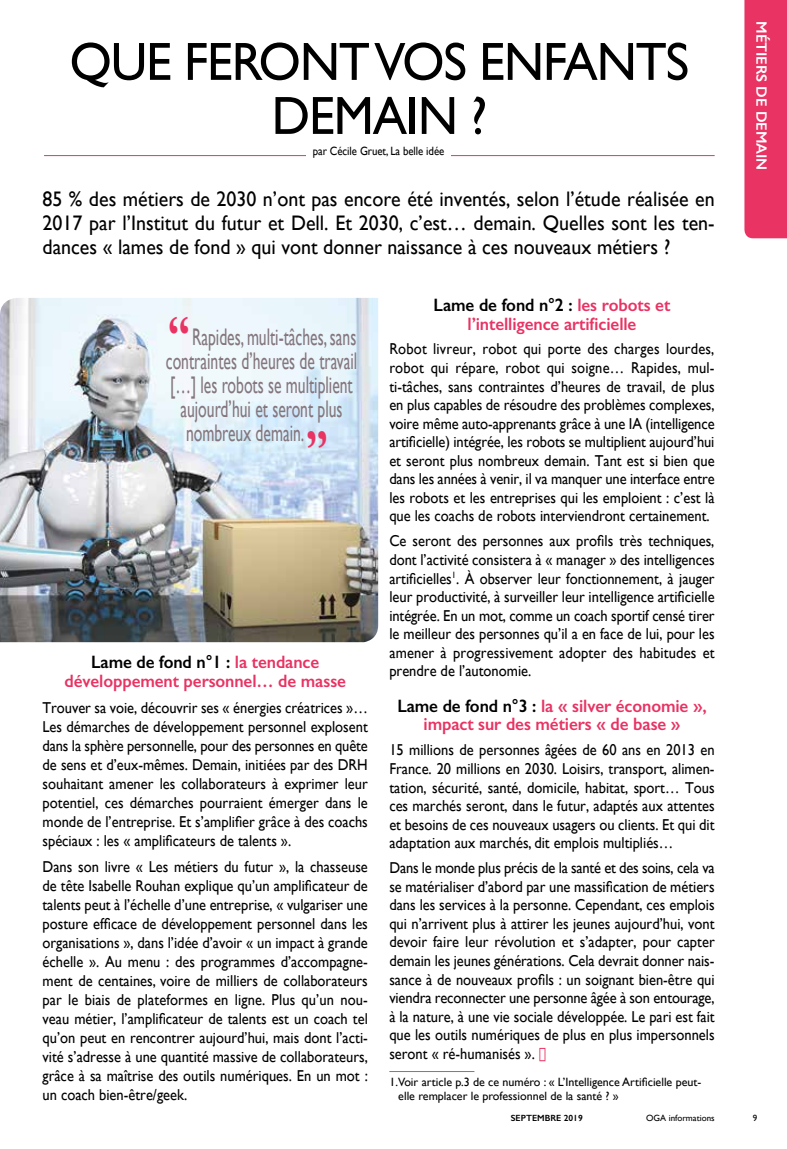
<style>
.page{position:relative;width:787px;height:1149px;background:#fff}
.page>*{position:absolute;margin:0;border:0;box-sizing:border-box;transform-origin:0 0}
.t1{font:54px/54px "Gill Sans";letter-spacing:-.02em;color:#000;text-align:center;scale:.95 1}
.t2{font:300 45px "Amplifier";color:#e83363;scale:.8 1}
.t3{font:24px "Gill Sans";color:#84767d;scale:.65 1}
.t4{font:21px/24px "Gill Sans";color:#000;text-align:justify;scale:.95 1}
.t5{font:600 18px/18.6px "Gill Sans";letter-spacing:-.005em;color:#e83363;text-align:center;scale:.95 1}
.t6{font:15.75px/18.6px "Gill Sans";color:#000;text-align:justify;scale:.92 1}
.t7{font:600 15px "Gill Sans";letter-spacing:-.005em;color:#fff}
.t8{font:12px/14.2px "Gill Sans";color:#000}
.t9{font:12px "Gill Sans";color:#000;scale:.9 1}
.t10{font:9px "Gill Sans";color:#000}
.t11{font:600 9px "Gill Sans";color:#000}
.s1{font-family:"Amplifier";font-weight:300;font-size:45px;color:#e83363}
.s2{color:#000}
.s3{color:#e83363}
</style>
<div class="page">
<div style="left:744px;top:0;width:43px;height:238px;background:#e83363"></div>
<hr style="left:44px;top:155px;width:670px;height:1px;background:#e83363">
<div style="left:306px;top:147px;width:144px;height:15px;background:#fff"></div>
<img style="left:0;top:298px;width:378px;height:344px">
<hr style="left:389px;top:1070px;width:85px;height:1px;background:#84767d">
<h1 class="t1" style="left:70px;top:34px;width:653px">QUE FERONT VOS ENFANTS<br>DEMAIN ?</h1>
<p class="t9" style="left:313px;top:144px;width:148px">par Cécile Gruet, La belle idée</p>
<h3 class="t4" style="left:43px;top:187px;width:709px">85 % des métiers de 2030 n’ont pas encore été inventés, selon l’étude réalisée en 2017 par l’Institut du futur et Dell. Et 2030, c’est… demain. Quelles sont les ten&shy;dances « lames de fond » qui vont donner naissance à ces nouveaux métiers ?</h3>
<h3 class="t3" style="left:167px;top:322px;width:293px"><span class="s1">“</span>Rapides, multi-tâches, sans</h3>
<h3 class="t3" style="left:166px;top:346px;width:296px">contraintes d’heures de travail</h3>
<h3 class="t3" style="left:170px;top:370px;width:282px">[…] les robots se multiplient</h3>
<h3 class="t3" style="left:180px;top:394px;width:251px">aujourd’hui et seront plus</h3>
<h3 class="t3" style="left:186px;top:418px;width:183px">nombreux demain.</h3>
<h2 class="t2" style="left:304px;top:418px;width:33px">”</h2>
<p class="t5" style="left:64px;top:652px;width:298px;line-height:19px"><span class="s2">Lame de fond n°1 :</span> la tendance développement personnel… de masse</p>
<p class="t6" style="left:43px;top:697px;width:355px;line-height:19px">Trouver sa voie, découvrir ses « énergies créatrices »… Les démarches de développement personnel explosent dans la sphère personnelle, pour des personnes en quête de sens et d’eux-mêmes. Demain, initiées par des DRH souhaitant amener les collaborateurs à exprimer leur potentiel, ces démarches pourraient émerger dans le monde de l’entreprise. Et s’amplifier grâce à des coachs spéciaux : les « amplificateurs de talents ».</p>
<p class="t6" style="left:43px;top:856px;width:355px;line-height:19px">Dans son livre « Les métiers du futur », la chasseuse de tête Isabelle Rouhan explique qu’un amplificateur de talents peut à l’échelle d’une entreprise, « vulgariser une posture efficace de développement personnel dans les organisations », dans l’idée d’avoir « un impact à grande échelle ». Au menu : des programmes d’accompagne&shy;ment de centaines, voire de milliers de collaborateurs par le biais de plateformes en ligne. Plus qu’un nou&shy;veau métier, l’amplificateur de talents est un coach tel qu’on peut en rencontrer aujourd’hui, mais dont l’acti&shy;vité s’adresse à une quantité massive de collaborateurs, grâce à sa maîtrise des outils numériques. En un mot : un coach bien-être/geek.</p>
<p class="t5" style="left:433px;top:295px;width:251px"><span class="s2">Lame de fond n°2 :</span> les robots et l’intelligence artificielle</p>
<p class="t6" style="left:389px;top:339px;width:355px">Robot livreur, robot qui porte des charges lourdes, robot qui répare, robot qui soigne… Rapides, mul&shy;ti-tâches, sans contraintes d’heures de travail, de plus en plus capables de résoudre des problèmes complexes, voire même auto-apprenants grâce à une IA (intelligence artificielle) intégrée, les robots se multiplient aujourd’hui et seront plus nombreux demain. Tant est si bien que dans les années à venir, il va manquer une interface entre les robots et les entreprises qui les emploient : c’est là que les coachs de robots interviendront certainement.</p>
<p class="t6" style="left:389px;top:531px;width:355px">Ce seront des personnes aux profils très techniques, dont l’activité consistera à « manager » des intelligences artificielles<sup>1</sup>. À observer leur fonctionnement, à jauger leur productivité, à surveiller leur intelligence artificielle intégrée. En un mot, comme un coach sportif censé tirer le meilleur des personnes qu’il a en face de lui, pour les amener à progressivement adopter des habitudes et prendre de l’autonomie.</p>
<p class="t5" style="left:397px;top:696px;width:327px"><span class="s2">Lame de fond n°3 :</span> la « silver économie », impact sur des métiers « de base »</p>
<p class="t6" style="left:389px;top:740px;width:355px">15 millions de personnes âgées de 60 ans en 2013 en France. 20 millions en 2030. Loisirs, transport, alimen&shy;tation, sécurité, santé, domicile, habitat, sport… Tous ces marchés seront, dans le futur, adaptés aux attentes et besoins de ces nouveaux usagers ou clients. Et qui dit adaptation aux marchés, dit emplois multipliés…</p>
<p class="t6" style="left:389px;top:858px;width:355px">Dans le monde plus précis de la santé et des soins, cela va se matérialiser d’abord par une massification de métiers dans les services à la personne. Cependant, ces emplois qui n’arrivent plus à attirer les jeunes aujourd’hui, vont devoir faire leur révolution et s’adapter, pour capter demain les jeunes générations. Cela devrait donner nais&shy;sance à de nouveaux profils : un soignant bien-être qui viendra reconnecter une personne âgée à son entourage, à la nature, à une vie sociale développée. Le pari est fait que les outils numériques de plus en plus impersonnels seront « ré-humanisés ». <span class="s3">■</span></p>
<p class="t8" style="left:398px;top:1074px;width:304px;text-indent:-9px">1.Voir article p.3 de ce numéro : « L’Intelligence Artificielle peut&shy;elle remplacer le professionnel de la santé ? »</p>
<p class="t7" style="left:770px;top:21px;width:150px;rotate:90deg">MÉTIERS DE DEMAIN</p>
<p class="t11" style="left:511px;top:1112px;width:73px">SEPTEMBRE 2019</p>
<p class="t10" style="left:646px;top:1112px;width:70px">OGA informations</p>
<p class="t10" style="left:752px;top:1112px;width:6px">9</p>
</div>
